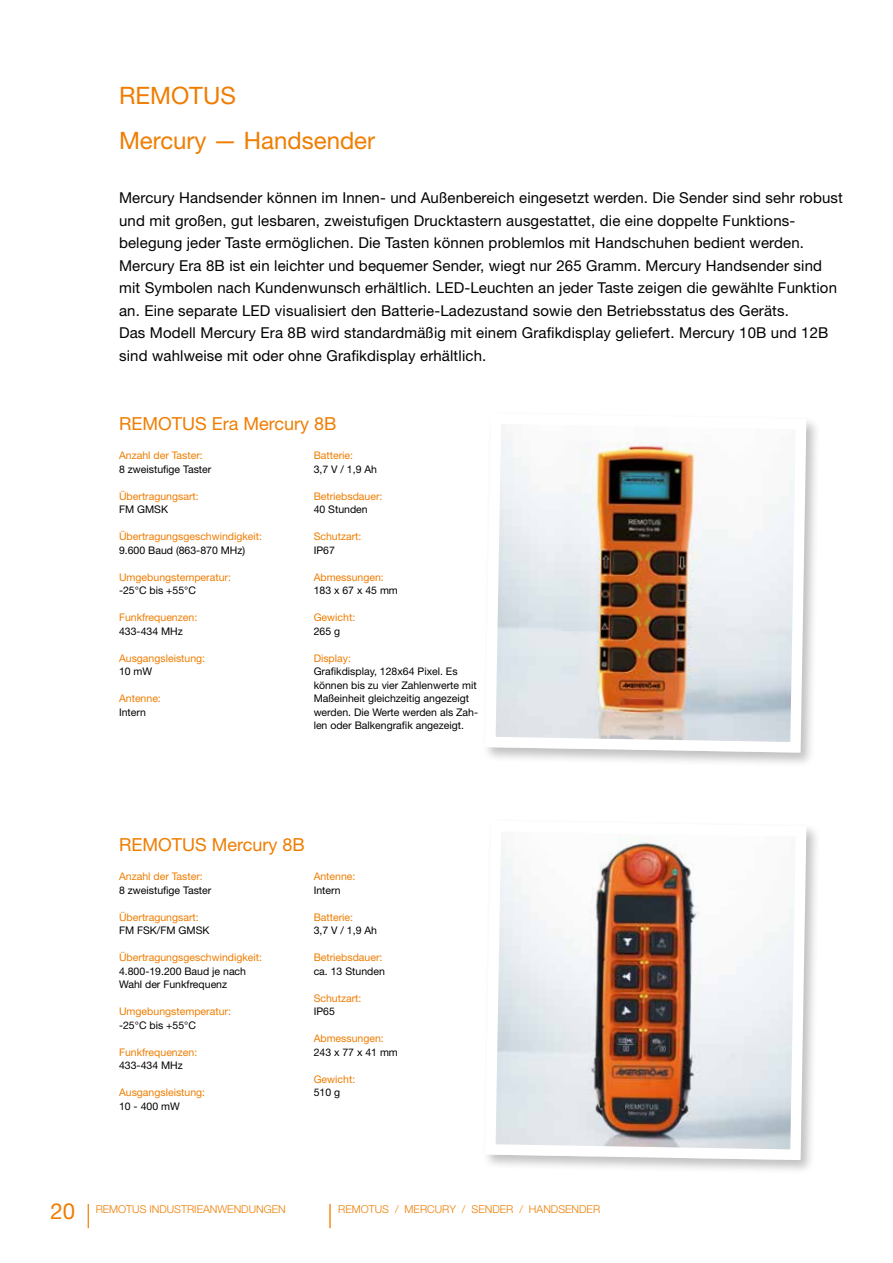
<style>
.page{position:relative;width:893px;height:1263px;background:#fff}
.page>*{position:absolute;margin:0;border:0;box-sizing:border-box;transform-origin:0 0}
.t1{font:300 24.15px "Helvetica Neue";color:#ef7d00}
.t2{font:24px/45px "Helvetica Neue";color:#ef7d00}
.t3{font:22.2px "Helvetica Neue";color:#ef7d00}
.t4{font:18px "Helvetica Neue";color:#ef7d00}
.t5{font:15px/22.5px "Helvetica Neue";letter-spacing:.01em;color:#000}
.t6{font:300 10.8px "Helvetica Neue";color:#ef7d00}
.t7{font:10.5px/13.5px "Helvetica Neue";color:#000}
.t8{font:10.5px "Helvetica Neue";color:#ef7d00}
.s1{font-weight:300;font-size:24.15px}
</style>
<div class="page">
<div style="left:482px;top:818px;width:340px;height:357px;background:#000;opacity:.25"></div>
<img style="left:496px;top:832px;width:299px;height:317px">
<div style="left:485px;top:821px;width:321px;height:339px;border:10px solid #fff;border-radius:5px"></div>
<div style="left:482px;top:410px;width:340px;height:358px;background:#000;opacity:.25"></div>
<img style="left:496px;top:424px;width:299px;height:318px">
<div style="left:485px;top:413px;width:321px;height:340px;border:10px solid #fff;border-radius:5px"></div>
<h2 class="t2" style="left:119px;top:73px;width:258px">REMOTUS<br>Mercury — Handsender</h2>
<p class="t5" style="left:119px;top:186px;width:725px">Mercury Handsender können im Innen- und Außenbereich eingesetzt werden. Die Sender sind sehr robust und mit großen, gut lesbaren, zweistufigen Drucktastern ausgestattet, die eine doppelte Funktions&shy;belegung jeder Taste ermöglichen. Die Tasten können problemlos mit Handschuhen bedient werden.<br>Mercury Era 8B ist ein leichter und bequemer Sender, wiegt nur 265 Gramm. Mercury Handsender sind mit Symbolen nach Kundenwunsch erhältlich. LED-Leuchten an jeder Taste zeigen die gewählte Funktion an. Eine separate LED visualisiert den Batterie-Ladezustand sowie den Betriebsstatus des Geräts.<br>Das Modell Mercury Era 8B wird standardmäßig mit einem Grafikdisplay geliefert. Mercury 10B und 12B sind wahlweise mit oder ohne Grafikdisplay erhältlich.</p>
<p class="t4" style="left:119px;top:413px;width:219px">REMOTUS Era Mercury 8B</p>
<p class="t8" style="left:119px;top:449px;width:85px">Anzahl der Taster:</p>
<p class="t7" style="left:119px;top:462px;width:94px">8 zweistufige Taster</p>
<p class="t8" style="left:119px;top:489px;width:81px">Übertragungsart:</p>
<p class="t7" style="left:119px;top:502px;width:51px">FM GMSK</p>
<p class="t8" style="left:119px;top:530px;width:145px">Übertragungsgeschwindigkeit:</p>
<p class="t7" style="left:119px;top:543px;width:128px">9.600 Baud (863-870 MHz)</p>
<p class="t8" style="left:119px;top:570px;width:113px">Umgebungstemperatur:</p>
<p class="t7" style="left:119px;top:583px;width:78px">-25°C bis +55°C</p>
<p class="t8" style="left:119px;top:611px;width:80px">Funkfrequenzen:</p>
<p class="t7" style="left:119px;top:624px;width:65px">433-434 MHz</p>
<p class="t8" style="left:119px;top:651px;width:88px">Ausgangsleistung:</p>
<p class="t7" style="left:119px;top:664px;width:35px">10 mW</p>
<p class="t8" style="left:119px;top:692px;width:43px">Antenne:</p>
<p class="t7" style="left:119px;top:705px;width:29px">Intern</p>
<p class="t8" style="left:314px;top:449px;width:41px">Batterie:</p>
<p class="t7" style="left:314px;top:462px;width:65px">3,7 V / 1,9 Ah</p>
<p class="t8" style="left:314px;top:489px;width:70px">Betriebsdauer:</p>
<p class="t7" style="left:314px;top:502px;width:56px">40 Stunden</p>
<p class="t8" style="left:314px;top:530px;width:49px">Schutzart:</p>
<p class="t7" style="left:314px;top:543px;width:23px">IP67</p>
<p class="t8" style="left:314px;top:570px;width:72px">Abmessungen:</p>
<p class="t7" style="left:314px;top:583px;width:86px">183 x 67 x 45 mm</p>
<p class="t8" style="left:314px;top:611px;width:43px">Gewicht:</p>
<p class="t7" style="left:314px;top:624px;width:28px">265 g</p>
<p class="t8" style="left:314px;top:651px;width:39px">Display:</p>
<p class="t7" style="left:314px;top:664px;width:166px">Grafikdisplay, 128x64 Pixel. Es können bis zu vier Zahlenwerte mit Maßeinheit gleichzeitig angezeigt werden. Die Werte werden als Zah&shy;len oder Balkengrafik angezeigt.</p>
<p class="t4" style="left:119px;top:834px;width:187px">REMOTUS Mercury 8B</p>
<p class="t8" style="left:119px;top:870px;width:85px">Anzahl der Taster:</p>
<p class="t7" style="left:119px;top:883px;width:94px">8 zweistufige Taster</p>
<p class="t8" style="left:119px;top:910px;width:81px">Übertragungsart:</p>
<p class="t7" style="left:119px;top:923px;width:92px">FM FSK/FM GMSK</p>
<p class="t8" style="left:119px;top:951px;width:145px">Übertragungsgeschwindigkeit:</p>
<p class="t7" style="left:119px;top:964px;width:129px">4.800-19.200 Baud je nach<br>Wahl der Funkfrequenz</p>
<p class="t8" style="left:119px;top:1005px;width:113px">Umgebungstemperatur:</p>
<p class="t7" style="left:119px;top:1018px;width:78px">-25°C bis +55°C</p>
<p class="t8" style="left:119px;top:1045px;width:80px">Funkfrequenzen:</p>
<p class="t7" style="left:119px;top:1058px;width:65px">433-434 MHz</p>
<p class="t8" style="left:119px;top:1086px;width:88px">Ausgangsleistung:</p>
<p class="t7" style="left:119px;top:1099px;width:62px">10 - 400 mW</p>
<p class="t8" style="left:314px;top:870px;width:43px">Antenne:</p>
<p class="t7" style="left:314px;top:883px;width:29px">Intern</p>
<p class="t8" style="left:314px;top:910px;width:41px">Batterie:</p>
<p class="t7" style="left:314px;top:923px;width:65px">3,7 V / 1,9 Ah</p>
<p class="t8" style="left:314px;top:951px;width:70px">Betriebsdauer:</p>
<p class="t7" style="left:314px;top:964px;width:73px">ca. 13 Stunden</p>
<p class="t8" style="left:314px;top:991px;width:49px">Schutzart:</p>
<p class="t7" style="left:314px;top:1004px;width:23px">IP65</p>
<p class="t8" style="left:314px;top:1032px;width:72px">Abmessungen:</p>
<p class="t7" style="left:314px;top:1045px;width:86px">243 x 77 x 41 mm</p>
<p class="t8" style="left:314px;top:1072px;width:43px">Gewicht:</p>
<p class="t7" style="left:314px;top:1085px;width:28px">510 g</p>
<h3 class="t3" style="left:51px;top:1198px;width:42px">20 <span class="s1">|</span></h3>
<h1 class="t1" style="left:327px;top:1200px;width:7px">|</h1>
<p class="t6" style="left:96px;top:1202px;width:192px">REMOTUS INDUSTRIEANWENDUNGEN</p>
<p class="t6" style="left:338px;top:1202px;width:263px">REMOTUS / MERCURY / SENDER / HANDSENDER</p>
</div>
